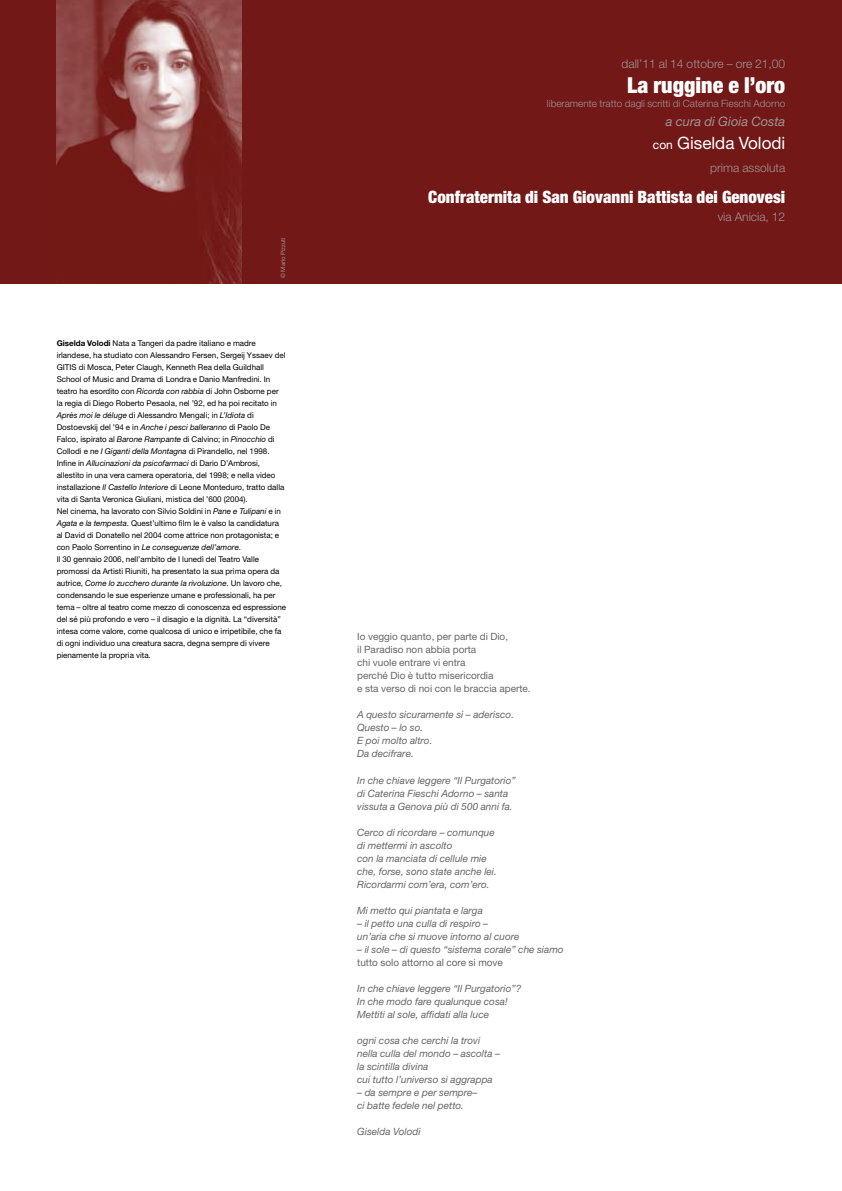
<style>
.page{position:relative;width:842px;height:1191px;background:#fff}
.page>*{position:absolute;margin:0;border:0;box-sizing:border-box;transform-origin:0 0}
.t1{font:900 condensed 22px "Helvetica Neue";color:#fff}
.t2{font:900 condensed 17px "Helvetica Neue";color:#fff}
.t3{font:17px "Helvetica Neue";color:#fff}
.t4{font:italic 13px "Helvetica Neue";color:#9f9292}
.t5{font:300 12px "Helvetica Neue";color:#9f9292}
.t6{font:italic 10px/13px "Helvetica Neue";color:#666}
.t7{font:10px/13px "Helvetica Neue";color:#666}
.t8{font:300 10px "Helvetica Neue";color:#9f9292}
.t9{font:8px/12px "Helvetica Neue";color:#000}
.t10{font:6px "Helvetica Neue";color:#9f9292}
.s1{font-weight:700}
.s2{font-style:italic}
.s3{font-size:12px}
</style>
<div class="page">
<div style="left:0;top:0;width:842px;height:283px;background:#721918"></div>
<img style="left:57px;top:0;width:184px;height:283px">
<p class="t10" style="left:281px;top:278px;width:42px;rotate:-90deg">© Mario Pizzuti</p>
<p class="t9" style="left:57px;top:338px;width:231px"><span class="s1">Giselda Volodi</span> Nata a Tangeri da padre italiano e madre irlandese, ha studiato con Alessandro Fersen, Sergeij Yssaev del GITIS di Mosca, Peter Claugh, Kenneth Rea della Guildhall School of Music and Drama di Londra e Danio Manfredini. In teatro ha esordito con <span class="s2">Ricorda con rabbia</span> di John Osborne per la regia di Diego Roberto Pesaola, nel ’92, ed ha poi recitato in <span class="s2">Après moi le déluge</span> di Alessandro Mengali; in <span class="s2">L’Idiota</span> di Dostoevskij del ’94 e in <span class="s2">Anche i pesci balleranno</span> di Paolo De Falco, ispirato al <span class="s2">Barone Rampante</span> di Calvino; in <span class="s2">Pinocchio</span> di Collodi e ne <span class="s2">I Giganti della Montagna</span> di Pirandello, nel 1998.<br>Infine in <span class="s2">Allucinazioni da psicofarmaci</span> di Dario D’Ambrosi, allestito in una vera camera operatoria, del 1998; e nella video installazione <span class="s2">Il Castello Interiore</span> di Leone Monteduro, tratto dalla vita di Santa Veronica Giuliani, mistica del ’600 (2004).<br>Nel cinema, ha lavorato con Silvio Soldini in <span class="s2">Pane e Tulipani</span> e in <span class="s2">Agata e la tempesta</span>. Quest’ultimo film le è valso la candidatura al David di Donatello nel 2004 come attrice non protagonista; e con Paolo Sorrentino in <span class="s2">Le conseguenze dell’amore</span>.<br>Il 30 gennaio 2006, nell’ambito de I lunedì del Teatro Valle promossi da Artisti Riuniti, ha presentato la sua prima opera da autrice, <span class="s2">Come lo zucchero durante la rivoluzione</span>. Un lavoro che, condensando le sue esperienze umane e professionali, ha per tema – oltre al teatro come mezzo di conoscenza ed espressione del sé più profondo e vero – il disagio e la dignità. La “diversità” intesa come valore, come qualcosa di unico e irripetibile, che fa di ogni individuo una creatura sacra, degna sempre di vivere pienamente la propria vita.</p>
<h3 class="t5" style="left:622px;top:57px;width:165px">dall’11 al 14 ottobre – ore 21,00</h3>
<h1 class="t1" style="left:627px;top:72px;width:160px">La ruggine e l’oro</h1>
<p class="t8" style="left:547px;top:98px;width:240px">liberamente tratto dagli scritti di Caterina Fieschi Adorno</p>
<h3 class="t4" style="left:666px;top:117px;width:121px">a cura di Gioia Costa</h3>
<h2 class="t3" style="left:653px;top:137px;width:134px"><span class="s3">con</span> Giselda Volodi</h2>
<h3 class="t5" style="left:710px;top:161px;width:76px">prima assoluta</h3>
<h2 class="t2" style="left:428px;top:186px;width:359px">Confraternita di San Giovanni Battista dei Genovesi</h2>
<h3 class="t5" style="left:718px;top:209px;width:69px">via Anicia, 12</h3>
<p class="t7" style="left:357px;top:631px;width:175px">Io veggio quanto, per parte di Dio,<br>il Paradiso non abbia porta<br>chi vuole entrare vi entra<br>perché Dio è tutto misericordia<br>e sta verso di noi con le braccia aperte.</p>
<p class="t6" style="left:357px;top:709px;width:158px">A questo sicuramente sì – aderisco.<br>Questo – lo so.<br>E poi molto altro.<br>Da decifrare.</p>
<p class="t6" style="left:357px;top:774px;width:160px">In che chiave leggere “Il Purgatorio” di Caterina Fieschi Adorno – santa vissuta a Genova più di 500 anni fa.</p>
<p class="t6" style="left:357px;top:826px;width:141px">Cerco di ricordare – comunque di mettermi in ascolto<br>con la manciata di cellule mie che, forse, sono state anche lei.<br>Ricordarmi com’era, com’ero.</p>
<p class="t6" style="left:357px;top:904px;width:127px">Mi metto qui piantata e larga</p>
<p class="t6" style="left:357px;top:917px;width:164px">– il petto una culla di respiro – un’aria che si muove intorno al cuore</p>
<p class="t6" style="left:357px;top:943px;width:208px">– il sole – di questo “sistema corale” che siamo</p>
<p class="t7" style="left:357px;top:956px;width:147px">tutto solo attorno al core si move</p>
<p class="t6" style="left:357px;top:982px;width:166px">In che chiave leggere “Il Purgatorio”?<br>In che modo fare qualunque cosa!<br>Mettiti al sole, affidati alla luce</p>
<p class="t6" style="left:357px;top:1034px;width:144px">ogni cosa che cerchi la trovi nella culla del mondo – ascolta – la scintilla divina<br>cui tutto l’universo si aggrappa</p>
<p class="t6" style="left:357px;top:1086px;width:122px">– da sempre e per sempre– ci batte fedele nel petto.</p>
<p class="t6" style="left:357px;top:1125px;width:65px">Giselda Volodi</p>
</div>
